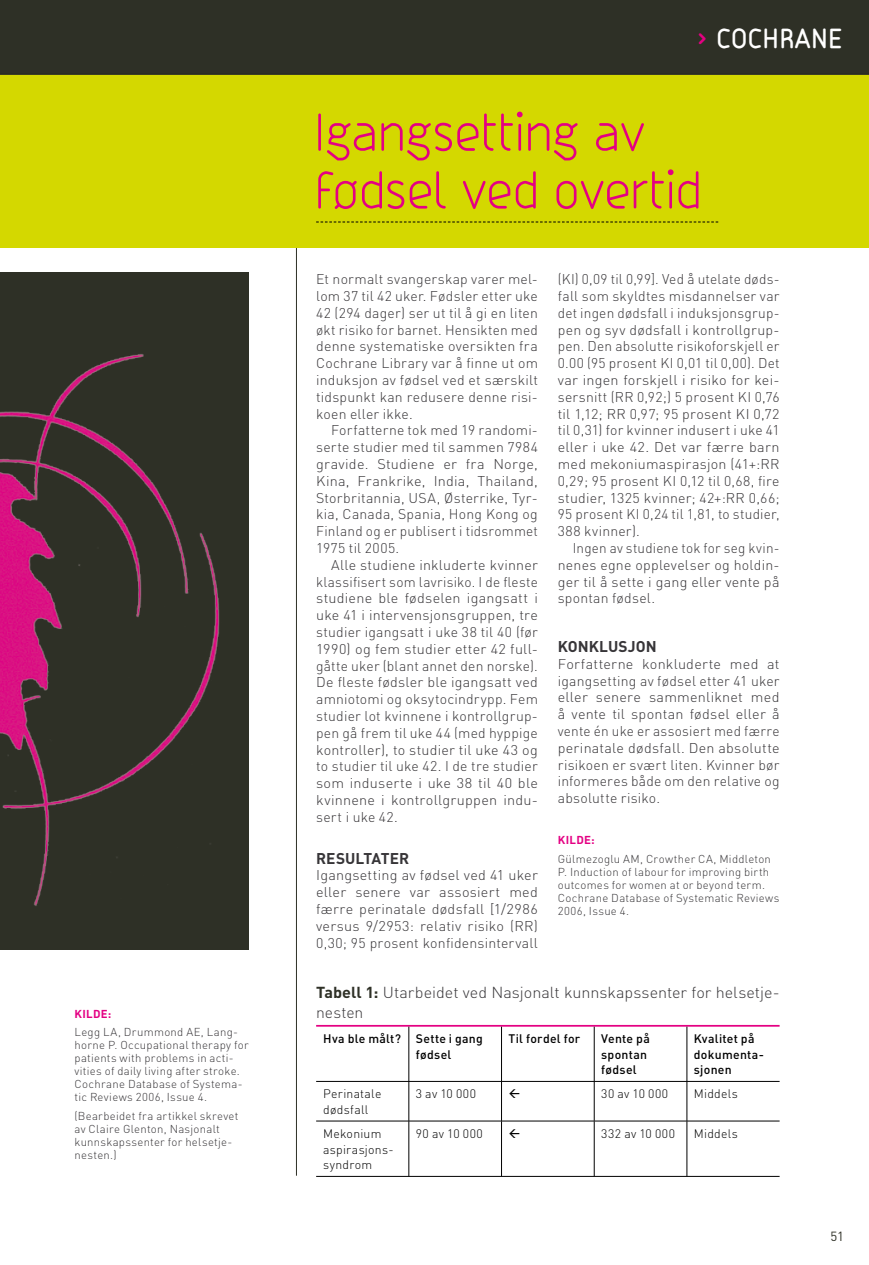
<style>
.page{position:relative;width:869px;height:1265px;background:#fff}
.page>*{position:absolute;margin:0;border:0;box-sizing:border-box;transform-origin:0 0}
.t1{font:300 57.75px/57.8px "Friends";letter-spacing:-.01em;color:#e40083}
.t2{font:500 28.88px "Friends";color:#fff}
.t3{font:300 15.75px "DIN";color:#373538}
.t4{font:700 15.4px "DIN";letter-spacing:.005em;color:#373538}
.t5{font:300 14px/16.8px "DIN";letter-spacing:.015em;color:#373538;text-align:justify}
.t6{font:300 14px/16.8px "DIN";letter-spacing:.015em;color:#373538;text-align:justify;scale:.96 1}
.t7{font:13.12px "DIN";color:#2e3026}
.t8{font:500 12.25px/15.8px "DIN";letter-spacing:.025em;color:#000}
.t9{font:300 12.25px/15.8px "DIN";letter-spacing:.02em;color:#000}
.t10{font:300 12.25px "DIN";letter-spacing:.04em;color:#000}
.t11{font:12.25px "Wingdings";color:#000}
.t12{font:300 11.38px/13.1px "DIN";letter-spacing:.025em;color:#373538}
.t13{font:700 11.38px "DIN";letter-spacing:.03em;color:#e40083}
.s1{color:#e40083}
.s2{font-weight:700;color:#2e3026}
</style>
<div class="page">
<div style="left:0;top:74px;width:296px;height:174px;background:#d4d800"></div>
<div style="left:296px;top:74px;width:572px;height:174px;background:#d4d800"></div>
<hr style="left:0;top:74px;width:868px;height:1px;background:#2e3026">
<div style="left:0;top:0;width:868px;height:74px;background:#2e3026"></div>
<hr style="left:296px;top:248px;width:1px;height:928px;background:#2e3026">
<svg style="left:316px;top:222px;width:402px;height:1px"></svg>
<hr style="left:408px;top:1082px;width:1px;height:39px;background:#000">
<hr style="left:501px;top:1082px;width:1px;height:39px;background:#000">
<hr style="left:593px;top:1082px;width:1px;height:39px;background:#000">
<hr style="left:686px;top:1082px;width:1px;height:39px;background:#000">
<hr style="left:316px;top:1121px;width:185px;height:1px;background:#000">
<hr style="left:408px;top:1121px;width:1px;height:55px;background:#000">
<hr style="left:501px;top:1121px;width:93px;height:1px;background:#000">
<hr style="left:501px;top:1121px;width:1px;height:55px;background:#000">
<hr style="left:594px;top:1121px;width:92px;height:1px;background:#000">
<hr style="left:593px;top:1121px;width:1px;height:55px;background:#000">
<hr style="left:686px;top:1121px;width:93px;height:1px;background:#000">
<hr style="left:686px;top:1121px;width:1px;height:55px;background:#000">
<hr style="left:316px;top:1176px;width:463px;height:1px;background:#000">
<hr style="left:316px;top:1025px;width:463px;height:2px;background:#e40083">
<hr style="left:408px;top:1027px;width:1px;height:54px;background:#000">
<hr style="left:501px;top:1027px;width:1px;height:54px;background:#000">
<hr style="left:593px;top:1027px;width:1px;height:54px;background:#000">
<hr style="left:686px;top:1027px;width:1px;height:54px;background:#000">
<hr style="left:316px;top:1081px;width:463px;height:1px;background:#000">
<div style="left:0;top:273px;width:248px;height:677px;background:#2e3026"></div>
<img style="left:0;top:354px;width:220px;height:552px">
<h2 class="t2" style="left:698px;top:22px;width:146px"><span class="s1">&gt;</span> COCHRANE</h2>
<h1 class="t1" style="left:316px;top:103px;width:388px">Igangsetting av fødsel ved overtid</h1>
<p class="t5" style="left:316px;top:271px;width:223px">Et normalt svangerskap varer mel&shy;lom 37 til 42 uker. Fødsler etter uke 42 (294 dager) ser ut til å gi en liten økt risiko for barnet. Hensikten med denne systematiske oversikten fra Cochrane Library var å finne ut om induksjon av fødsel ved et særskilt tidspunkt kan redusere denne risi&shy;koen eller ikke.</p>
<p class="t5" style="left:316px;top:422px;width:223px;text-indent:15px">Forfatterne tok med 19 randomi&shy;serte studier med til sammen 7984 gravide. Studiene er fra Norge, Kina, Frankrike, India, Thailand, Storbritannia, USA, Østerrike, Tyr&shy;kia, Canada, Spania, Hong Kong og Finland og er publisert i tidsrommet 1975 til 2005.</p>
<p class="t5" style="left:316px;top:556px;width:223px;text-indent:15px">Alle studiene inkluderte kvinner klassifisert som lavrisiko. I de fleste studiene ble fødselen igangsatt i uke 41 i intervensjonsgruppen, tre studier igangsatt i uke 38 til 40 (før 1990) og fem studier etter 42 full&shy;gåtte uker (blant annet den norske).<br>De fleste fødsler ble igangsatt ved amniotomi og oksytocindrypp. Fem studier lot kvinnene i kontrollgrup&shy;pen gå frem til uke 44 (med hyppige kontroller), to studier til uke 43 og to studier til uke 42. I de tre studier som induserte i uke 38 til 40 ble kvinnene i kontrollgruppen indu&shy;sert i uke 42.</p>
<p class="t4" style="left:316px;top:848px;width:91px">RESULTATER</p>
<p class="t5" style="left:316px;top:867px;width:223px">Igangsetting av fødsel ved 41 uker eller senere var assosiert med færre perinatale dødsfall [1/2986 versus 9/2953: relativ risiko (RR)<br>0,30; 95 prosent konfidensintervall</p>
<p class="t5" style="left:557px;top:271px;width:223px">(KI) 0,09 til 0,99]. Ved å utelate døds&shy;fall som skyldtes misdannelser var det ingen dødsfall i induksjonsgrup&shy;pen og syv dødsfall i kontrollgrup&shy;pen. Den absolutte risikoforskjell er 0.00 (95 prosent KI 0,01 til 0,00). Det var ingen forskjell i risiko for kei&shy;sersnitt (RR 0,92;) 5 prosent KI 0,76 til 1,12; RR 0,97; 95 prosent KI 0,72 til 0,31) for kvinner indusert i uke 41 eller i uke 42. Det var færre barn med mekoniumaspirasjon (41+:RR 0,29; 95 prosent KI 0,12 til 0,68, fire studier, 1325 kvinner; 42+:RR 0,66; 95 prosent KI 0,24 til 1,81, to studier, 388 kvinner).</p>
<p class="t6" style="left:557px;top:539px;width:232px;text-indent:15px">Ingen av studiene tok for seg kvin&shy;nenes egne opplevelser og holdin&shy;ger til å sette i gang eller vente på spontan fødsel.</p>
<p class="t4" style="left:557px;top:636px;width:98px">KONKLUSJON</p>
<p class="t5" style="left:557px;top:655px;width:223px">Forfatterne konkluderte med at igangsetting av fødsel etter 41 uker eller senere sammenliknet med å vente til spontan fødsel eller å vente én uke er assosiert med færre perinatale dødsfall. Den absolutte risikoen er svært liten. Kvinner bør informeres både om den relative og absolutte risiko.</p>
<p class="t13" style="left:557px;top:833px;width:38px">KI LDE:</p>
<p class="t12" style="left:557px;top:852px;width:223px">Gülmezoglu AM, Crowther CA, Middleton P. Induction of labour for improving birth outcomes for women at or beyond term.<br>Cochrane Database of Systematic Reviews 2006, Issue 4.</p>
<p class="t3" style="left:316px;top:983px;width:464px"><span class="s2">TABELL 1:</span> Utarbeidet ved Nasjonalt kunnskapssenter for helsetje-</p>
<p class="t13" style="left:74px;top:1006px;width:38px">KILDE:</p>
<p class="t3" style="left:316px;top:1002px;width:49px">nesten</p>
<p class="t12" style="left:74px;top:1025px;width:176px">Legg LA, Drummond AE, Lang&shy;horne P. Occupational therapy for patients with problems in acti&shy;vities of daily living after stroke.<br>Cochrane Database of Systema&shy;tic Reviews 2006, Issue 4.</p>
<p class="t12" style="left:74px;top:1109px;width:165px">(Bearbeidet fra artikkel skrevet av Claire Glenton, Nasjonalt kunnskapssenter for helsetje&shy;nesten.)</p>
<p class="t8" style="left:415px;top:1030px;width:69px;text-indent:-93px">Hva ble målt? Sette i gang fødsel</p>
<p class="t8" style="left:508px;top:1030px;width:73px">Til fordel for</p>
<p class="t8" style="left:601px;top:1030px;width:50px">Vente på spontan fødsel</p>
<p class="t8" style="left:693px;top:1030px;width:71px">Kvalitet på dokumenta&shy;sjonen</p>
<p class="t9" style="left:323px;top:1086px;width:60px">Perinatale dødsfall</p>
<p class="t9" style="left:415px;top:1086px;width:62px">3 av 10 000</p>
<p class="t11" style="left:508px;top:1087px;width:13px">●</p>
<p class="t9" style="left:601px;top:1086px;width:68px">30 av 10 000</p>
<p class="t9" style="left:693px;top:1086px;width:46px">Middels</p>
<p class="t9" style="left:323px;top:1125px;width:72px">Mekonium aspirasjons&shy;syndrom</p>
<p class="t9" style="left:415px;top:1125px;width:68px">90 av 10 000</p>
<p class="t11" style="left:508px;top:1126px;width:13px">●</p>
<p class="t10" style="left:601px;top:1126px;width:75px">332 av 10 000</p>
<p class="t9" style="left:693px;top:1125px;width:46px">Middels</p>
<p class="t7" style="left:830px;top:1228px;width:15px">51</p>
</div>
